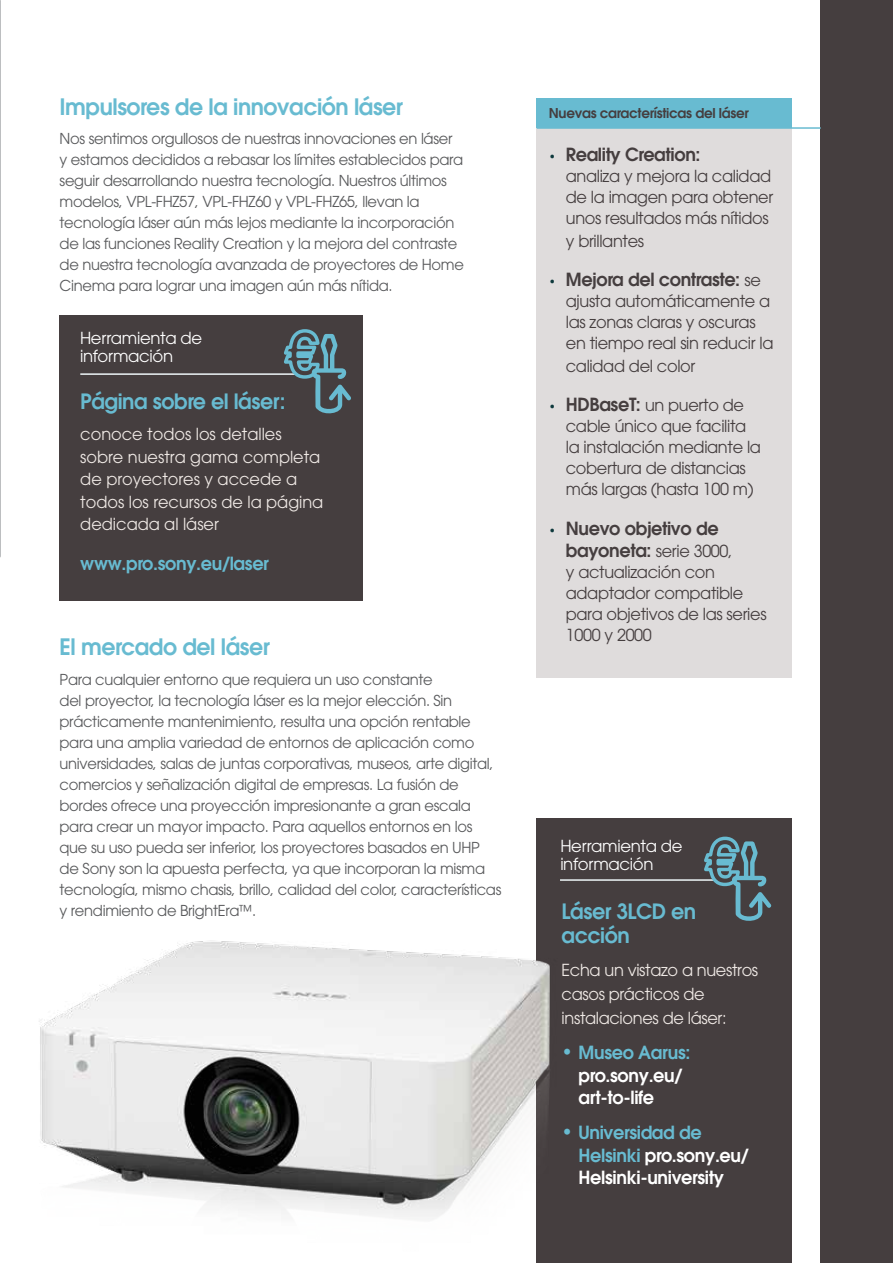
<style>
.page{position:relative;width:893px;height:1263px;background:#fff}
.page>*{position:absolute;margin:0;border:0;box-sizing:border-box;transform-origin:0 0}
.t1{font:600 22.5px "ITC Avant Garde Pro";letter-spacing:-.02em;color:#68bbd1}
.t2{font:600 21px/24px "ITC Avant Garde Pro";letter-spacing:-.02em;color:#68bbd1}
.t3{font:600 18px/22.5px "ITC Avant Garde Pro";letter-spacing:-.02em;color:#fff}
.t4{font:600 18px "ITC Avant Garde Pro";letter-spacing:-.02em;color:#453e3f}
.t5{font:600 18px "ITC Avant Garde Pro";letter-spacing:-.02em;color:#68bbd1}
.t6{font:16.5px/21px "ITC Avant Garde Pro";letter-spacing:-.02em;color:#453e3f}
.t7{font:16.5px/22.5px "ITC Avant Garde Pro";color:#efe9e5}
.t8{font:16.5px/24px "ITC Avant Garde Pro";letter-spacing:-.02em;color:#efe9e5}
.t9{font:16.5px/18px "ITC Avant Garde Pro";letter-spacing:-.02em;color:#fff}
.t10{font:15px/21px "ITC Avant Garde Pro";letter-spacing:-.02em;color:#58595b}
.t11{font:600 13.5px "ITC Avant Garde Pro";letter-spacing:-.02em;color:#453e3f}
.s1{font-size:12px;color:#0e393c}
.s2{font-weight:400;font-size:16.5px}
.s3{font-weight:600;font-size:12px;color:#0e393c}
.s4{font-weight:600;font-size:18px}
.s5{font-size:19.5px;color:#68bbd1}
.s6{color:#68bbd1}
</style>
<div class="page">
<div style="left:59px;top:315px;width:303px;height:286px;background:#453e3f"></div>
<svg style="left:0;top:0;width:1px;height:557px"></svg>
<div style="left:536px;top:109px;width:255px;height:569px;background:#dfdcdc"></div>
<div style="left:536px;top:819px;width:255px;height:444px;background:#453e3f"></div>
<div style="left:821px;top:0;width:72px;height:1263px;background:#453e3f"></div>
<hr style="left:80px;top:373px;width:216px;height:2px;background:#edf5f7">
<div style="left:536px;top:98px;width:255px;height:30px;background:#68bbd1"></div>
<hr style="left:537px;top:127px;width:284px;height:2px;background:#68bbd1">
<hr style="left:560px;top:879px;width:154px;height:2px;background:#edf5f7">
<img style="left:39px;top:940px;width:511px;height:279px">
<svg style="left:281px;top:329px;width:70px;height:85px"></svg>
<svg style="left:701px;top:836px;width:71px;height:85px"></svg>
<h1 class="t1" style="left:60px;top:92px;width:345px">Impulsores de la innovación láser</h1>
<p class="t10" style="left:60px;top:128px;width:406px">Nos sentimos orgullosos de nuestras innovaciones en láser y estamos decididos a rebasar los límites establecidos para seguir desarrollando nuestra tecnología. Nuestros últimos modelos, VPL-FHZ57, VPL-FHZ60 y VPL-FHZ65, llevan la tecnología láser aún más lejos mediante la incorporación de las funciones Reality Creation y la mejora del contraste de nuestra tecnología avanzada de proyectores de Home Cinema para lograr una imagen aún más nítida.</p>
<p class="t9" style="left:80px;top:329px;width:124px">Herramienta de información</p>
<h2 class="t2" style="left:80px;top:389px;width:207px">Página sobre el láser:</h2>
<p class="t7" style="left:80px;top:422px;width:245px">conoce todos los detalles sobre nuestra gama completa de proyectores y accede a todos los recursos de la página dedicada al láser</p>
<p class="t5" style="left:80px;top:551px;width:190px">www.pro.sony.eu/laser</p>
<h1 class="t1" style="left:60px;top:632px;width:212px">El mercado del láser</h1>
<p class="t10" style="left:60px;top:669px;width:443px">Para cualquier entorno que requiera un uso constante<br>del proyector, la tecnología láser es la mejor elección. Sin prácticamente mantenimiento, resulta una opción rentable para una amplia variedad de entornos de aplicación como universidades, salas de juntas corporativas, museos, arte digital, comercios y señalización digital de empresas. La fusión de bordes ofrece una proyección impresionante a gran escala para crear un mayor impacto. Para aquellos entornos en los que su uso pueda ser inferior, los proyectores basados en UHP de Sony son la apuesta perfecta, ya que incorporan la misma tecnología, mismo chasis, brillo, calidad del color, características y rendimiento de BrightEra™.</p>
<p class="t11" style="left:549px;top:104px;width:201px">Nuevas características del láser</p>
<p class="t4" style="left:549px;top:143px;width:153px"><span class="s1">•</span> Reality Creation:</p>
<p class="t6" style="left:566px;top:165px;width:209px">analiza y mejora la calidad de la imagen para obtener unos resultados más nítidos</p>
<p class="t6" style="left:566px;top:230px;width:80px">y brillantes</p>
<p class="t4" style="left:549px;top:268px;width:214px"><span class="s1">•</span> Mejora del contraste: <span class="s2">se</span></p>
<p class="t6" style="left:566px;top:290px;width:209px">ajusta automáticamente a las zonas claras y oscuras en tiempo real sin reducir la</p>
<p class="t6" style="left:566px;top:355px;width:131px">calidad del color</p>
<p class="t6" style="left:566px;top:394px;width:197px;text-indent:-17px"><span class="s3">•</span> <span class="s4">HDBaseT:</span> un puerto de cable único que facilita la instalación mediante la cobertura de distancias más largas (hasta 100 m)</p>
<p class="t4" style="left:549px;top:516px;width:171px"><span class="s1">•</span> Nuevo objetivo de</p>
<p class="t6" style="left:566px;top:540px;width:202px"><span class="s4">bayoneta:</span> serie 3000,<br>y actualización con adaptador compatible para objetivos de las series<br>1000 y 2000</p>
<p class="t9" style="left:560px;top:837px;width:124px">Herramienta de información</p>
<h2 class="t2" style="left:562px;top:899px;width:136px">Láser 3LCD en acción</h2>
<p class="t8" style="left:562px;top:957px;width:198px">Echa un vistazo a nuestros casos prácticos de instalaciones de láser:</p>
<p class="t3" style="left:579px;top:1041px;width:113px;text-indent:-17px"><span class="s5">•</span> <span class="s6">Museo Aarus: </span>pro.sony.eu/ art-to-life</p>
<p class="t3" style="left:579px;top:1121px;width:172px;text-indent:-17px"><span class="s5">•</span> <span class="s6">Universidad de<br>Helsinki</span> pro.sony.eu/<br>Helsinki-university</p>
</div>
